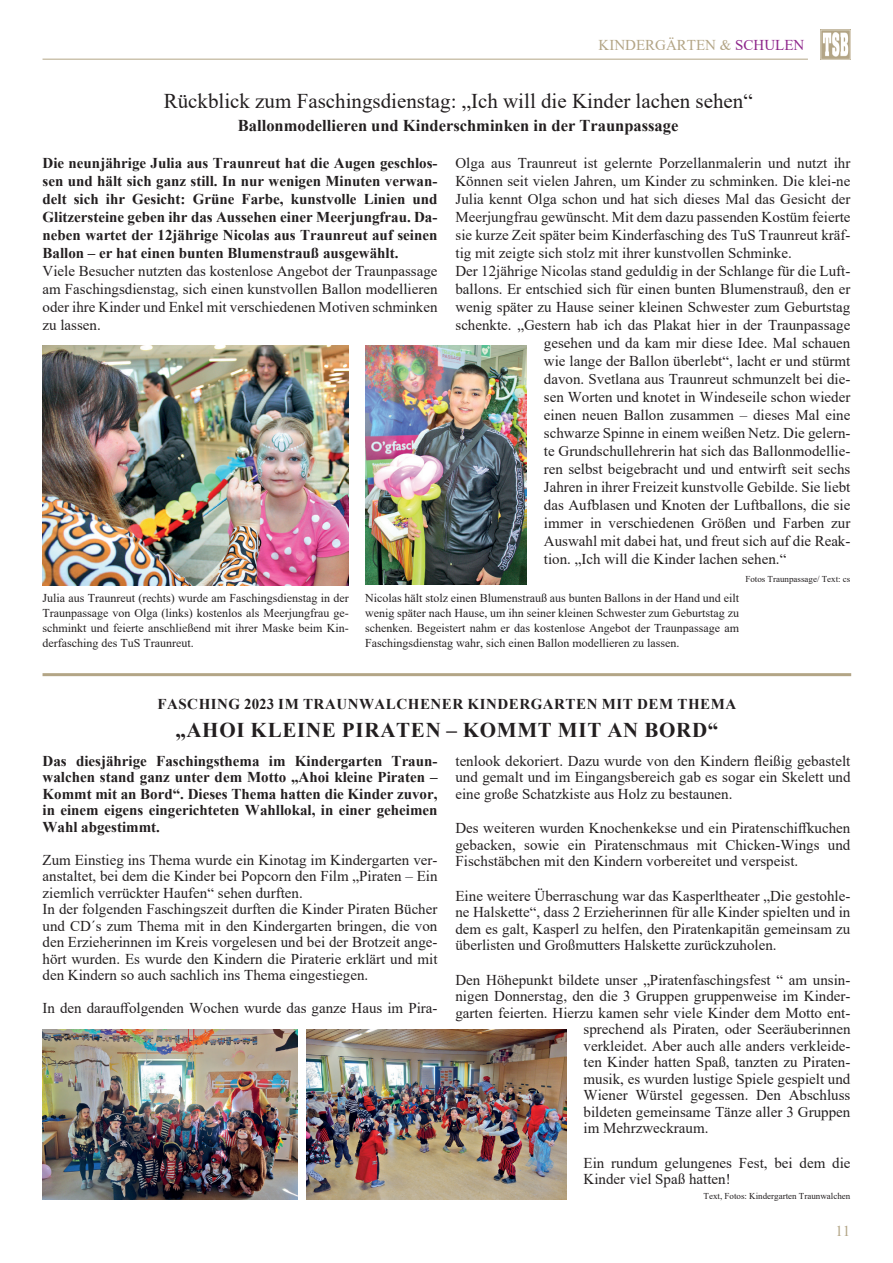
<style>
.page{position:relative;width:893px;height:1263px;background:#fff}
.page>*{position:absolute;margin:0;border:0;box-sizing:border-box;transform-origin:0 0}
.t1{font:21px "Times New Roman";color:#231f20}
.t2{font:700 21px "Times New Roman";letter-spacing:.035em;color:#231f20}
.t3{font:700 16.5px "Times New Roman";color:#231f20}
.t4{font:15px/16.5px "Times New Roman";color:#231f20;text-align:justify}
.t5{font:700 15px/18px "Times New Roman";color:#231f20;text-align:justify}
.t6{font:700 15px "Times New Roman";letter-spacing:.035em;color:#231f20}
.t7{font:15px "Times New Roman";color:#b3a586}
.t8{font:12px/15px "Times New Roman";color:#231f20;text-align:justify}
.t9{font:9px "Times New Roman";color:#231f20}
.s1{color:#8e268b}
</style>
<div class="page">
<hr style="left:43px;top:59px;width:765px;height:1px;background:#b3a586">
<img style="left:821px;top:30px;width:29px;height:30px">
<hr style="left:43px;top:673px;width:808px;height:3px;background:#b3a586">
<img style="left:43px;top:345px;width:306px;height:240px">
<img style="left:365px;top:345px;width:162px;height:240px">
<img style="left:43px;top:1029px;width:255px;height:170px">
<img style="left:306px;top:1029px;width:261px;height:170px">
<p class="t7" style="left:599px;top:34px;width:207px">KINDERGÄRTEN &amp; <span class="s1">SCHULEN</span></p>
<h1 class="t1" style="left:164px;top:86px;width:591px">Rückblick zum Faschingsdienstag: „Ich will die Kinder lachen sehen“</h1>
<p class="t3" style="left:238px;top:113px;width:442px">Ballonmodellieren und Kinderschminken in der Traunpassage</p>
<p class="t5" style="left:43px;top:153px;width:396px">Die neunjährige Julia aus Traunreut hat die Augen geschlos&shy;sen und hält sich ganz still. In nur wenigen Minuten verwan&shy;delt sich ihr Gesicht: Grüne Farbe, kunstvolle Linien und Glitzersteine geben ihr das Aussehen einer Meerjungfrau. Da&shy;neben wartet der 12jährige Nicolas aus Traunreut auf seinen Ballon – er hat einen bunten Blumenstrauß ausgewählt.</p>
<p class="t4" style="left:43px;top:261px;width:396px;line-height:18px">Viele Besucher nutzten das kostenlose Angebot der Traunpassage am Faschingsdienstag, sich einen kunstvollen Ballon modellieren oder ihre Kinder und Enkel mit verschiedenen Motiven schminken zu lassen.</p>
<p class="t4" style="left:455px;top:154px;width:396px">Olga aus Traunreut ist gelernte Porzellanmalerin und nutzt ihr</p>
<p class="t4" style="left:455px;top:172px;width:396px">Können seit vielen Jahren, um Kinder zu schminken. Die klei-ne</p>
<p class="t4" style="left:455px;top:190px;width:396px">Julia kennt Olga schon und hat sich dieses Mal das Gesicht der</p>
<p class="t4" style="left:455px;top:208px;width:396px">Meerjungfrau gewünscht. Mit dem dazu passenden Kostüm feierte</p>
<p class="t4" style="left:455px;top:226px;width:396px">sie kurze Zeit später beim Kinderfasching des TuS Traunreut kräf-</p>
<p class="t4" style="left:455px;top:244px;width:338px">tig mit zeigte sich stolz mit ihrer kunstvollen Schminke.</p>
<p class="t4" style="left:455px;top:262px;width:396px">Der 12jährige Nicolas stand geduldig in der Schlange für die Luft-</p>
<p class="t4" style="left:455px;top:280px;width:396px">ballons. Er entschied sich für einen bunten Blumenstrauß, den er</p>
<p class="t4" style="left:455px;top:298px;width:396px">wenig später zu Hause seiner kleinen Schwester zum Geburtstag</p>
<p class="t4" style="left:455px;top:316px;width:396px">schenkte. „Gestern hab ich das Plakat hier in der Traunpassage</p>
<p class="t4" style="left:544px;top:334px;width:308px">gesehen und da kam mir diese Idee. Mal schauen</p>
<p class="t4" style="left:544px;top:352px;width:308px">wie lange der Ballon überlebt“, lacht er und stürmt</p>
<p class="t4" style="left:544px;top:370px;width:308px">davon. Svetlana aus Traunreut schmunzelt bei die-</p>
<p class="t4" style="left:544px;top:388px;width:308px">sen Worten und knotet in Windeseile schon wieder</p>
<p class="t4" style="left:544px;top:406px;width:308px">einen neuen Ballon zusammen – dieses Mal eine</p>
<p class="t4" style="left:544px;top:424px;width:308px">schwarze Spinne in einem weißen Netz. Die gelern-</p>
<p class="t4" style="left:544px;top:442px;width:308px">te Grundschullehrerin hat sich das Ballonmodellie-</p>
<p class="t4" style="left:544px;top:460px;width:308px">ren selbst beigebracht und und entwirft seit sechs</p>
<p class="t4" style="left:544px;top:478px;width:308px">Jahren in ihrer Freizeit kunstvolle Gebilde. Sie liebt</p>
<p class="t4" style="left:544px;top:496px;width:308px">das Aufblasen und Knoten der Luftballons, die sie</p>
<p class="t4" style="left:544px;top:514px;width:308px">immer in verschiedenen Größen und Farben zur</p>
<p class="t4" style="left:544px;top:532px;width:308px">Auswahl mit dabei hat, und freut sich auf die Reak-</p>
<p class="t4" style="left:544px;top:550px;width:244px">tion. „Ich will die Kinder lachen sehen.“</p>
<p class="t9" style="left:745px;top:572px;width:107px">Fotos Traunpassage/ Text: cs</p>
<p class="t8" style="left:43px;top:590px;width:308px">Julia aus Traunreut (rechts) wurde am Faschingsdienstag in der Traunpassage von Olga (links) kostenlos als Meerjungfrau ge&shy;schminkt und feierte anschließend mit ihrer Maske beim Kin&shy;derfasching des TuS Traunreut.</p>
<p class="t8" style="left:365px;top:590px;width:375px">Nicolas hält stolz einen Blumenstrauß aus bunten Ballons in der Hand und eilt wenig später nach Hause, um ihn seiner kleinen Schwester zum Geburtstag zu schenken. Begeistert nahm er das kostenlose Angebot der Traunpassage am Faschingsdienstag wahr, sich einen Ballon modellieren zu lassen.</p>
<p class="t5" style="left:157px;top:694px;width:65px">Fasching</p>
<p class="t6" style="left:244px;top:693px;width:117px">2023 im Traunwal</p>
<p class="t6" style="left:396px;top:693px;width:94px">chener Kind</p>
<p class="t5" style="left:509px;top:694px;width:105px">ergarten mit</p>
<p class="t5" style="left:637px;top:694px;width:88px">dem Thema</p>
<h1 class="t2" style="left:175px;top:715px;width:341px">„Ahoi kleine Piraten – Kommt</h1>
<h1 class="t2" style="left:558px;top:715px;width:16px">mit</h1>
<h1 class="t2" style="left:607px;top:715px;width:112px">an Bord“</h1>
<p class="t5" style="left:43px;top:752px;width:396px;line-height:16.5px">Das diesjährige Faschingsthema im Kindergarten Traun&shy;walchen stand ganz unter dem Motto „Ahoi kleine Piraten – Kommt mit an Bord“. Dieses Thema hatten die Kinder zuvor, in einem eigens eingerichteten Wahllokal, in einer geheimen Wahl abgestimmt.</p>
<p class="t4" style="left:43px;top:851px;width:396px;text-align:left">Zum Einstieg ins Thema wurde ein Kinotag im Kindergarten ver&shy;anstaltet, bei dem die Kinder bei Popcorn den Film „Piraten – Ein ziemlich verrückter Haufen“ sehen durften.<br>In der folgenden Faschingszeit durften die Kinder Piraten Bücher und CD´s zum Thema mit in den Kindergarten bringen, die von den Erzieherinnen im Kreis vorgelesen und bei der Brotzeit ange&shy;hört wurden. Es wurde den Kindern die Piraterie erklärt und mit den Kindern so auch sachlich ins Thema eingestiegen.</p>
<p class="t4" style="left:43px;top:999px;width:396px">In den darauffolgenden Wochen wurde das ganze Haus im Pira-</p>
<p class="t4" style="left:455px;top:752px;width:396px">tenlook dekoriert. Dazu wurde von den Kindern fleißig gebastelt und gemalt und im Eingangsbereich gab es sogar ein Skelett und eine große Schatzkiste aus Holz zu bestaunen.</p>
<p class="t4" style="left:455px;top:820px;width:396px">Des weiteren wurden Knochenkekse und ein Piratenschiffkuchen gebacken, sowie ein Piratenschmaus mit Chicken-Wings und Fischstäbchen mit den Kindern vorbereitet und verspeist.</p>
<p class="t4" style="left:455px;top:887px;width:396px">Eine weitere Überraschung war das Kasperltheater „Die gestohle&shy;ne Halskette“, dass 2 Erzieherinnen für alle Kinder spielten und in dem es galt, Kasperl zu helfen, den Piratenkapitän gemeinsam zu überlisten und Großmutters Halskette zurückzuholen.</p>
<p class="t4" style="left:455px;top:971px;width:396px">Den Höhepunkt bildete unser „Piratenfaschingsfest “ am unsin-</p>
<p class="t4" style="left:455px;top:988px;width:396px">nigen Donnerstag, den die 3 Gruppen gruppenweise im Kinder-</p>
<p class="t4" style="left:455px;top:1004px;width:396px">garten feierten. Hierzu kamen sehr viele Kinder dem Motto ent-</p>
<p class="t4" style="left:584px;top:1021px;width:268px">sprechend als Piraten, oder Seeräuberinnen</p>
<p class="t4" style="left:584px;top:1037px;width:268px">verkleidet. Aber auch alle anders verkleide-</p>
<p class="t4" style="left:584px;top:1054px;width:268px">ten Kinder hatten Spaß, tanzten zu Piraten-</p>
<p class="t4" style="left:584px;top:1070px;width:268px">musik, es wurden lustige Spiele gespielt und</p>
<p class="t4" style="left:584px;top:1087px;width:268px">Wiener Würstel gegessen. Den Abschluss</p>
<p class="t4" style="left:584px;top:1103px;width:268px">bildeten gemeinsame Tänze aller 3 Gruppen</p>
<p class="t4" style="left:584px;top:1120px;width:126px">im Mehrzweckraum.</p>
<p class="t4" style="left:584px;top:1154px;width:268px">Ein rundum gelungenes Fest, bei dem die<br>Kinder viel Spaß hatten!</p>
<p class="t9" style="left:703px;top:1190px;width:148px">Text, Fotos: Kindergarten Traunwalchen</p>
<p class="t7" style="left:835px;top:1221px;width:16px">11</p>
</div>
